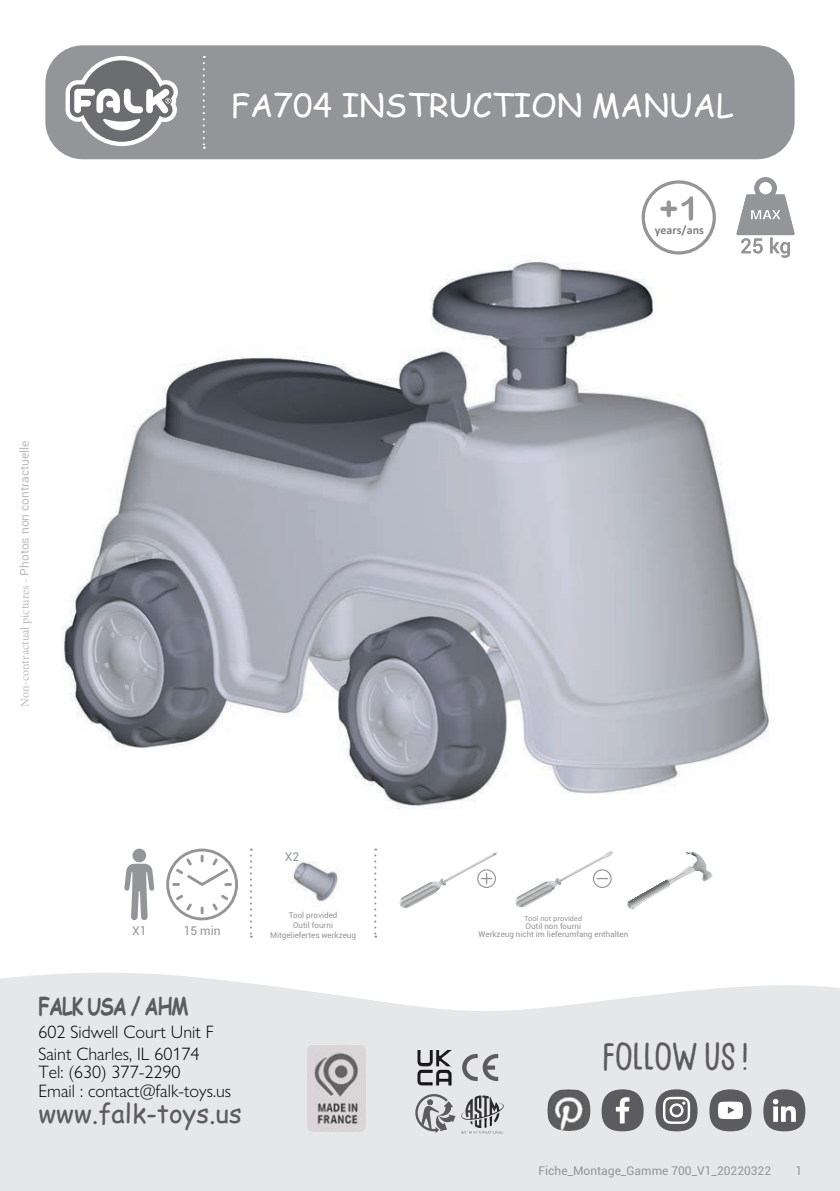
<style>
.page{position:relative;width:840px;height:1191px;background:#fff}
.page>*{position:absolute;margin:0;border:0;box-sizing:border-box;transform-origin:0 0}
.t1{font:36px "Direkteur";color:#5c5c5f}
.t2{font:32px "Comic Sans MS";color:#fff}
.t3{font:26px "Comic Sans MS";color:#5c5c5f}
.t4{font:700 24px "Comic Sans MS";letter-spacing:-.05em;color:#5c5c5f;scale:.8 1}
.t5{font:300 18px/21.6px "Gill Sans Nova";color:#000}
.t6{font:12px "Minion Pro";color:#bcbdc0}
.t7{font:12px "Roboto";color:#939598}
.t8{font:700 12px "Calibri";color:#808080}
.t9{font:8px/8px "Roboto";color:#939598;text-align:center}
.t10{font:8px "Calibri";color:#939598}
.s1{font-family:"Roboto"}
</style>
<div class="page">
<svg style="left:0;top:973px;width:839px;height:218px;background:#e7e8ea"></svg>
<div style="left:45px;top:45px;width:749px;height:114px;background:#939598;border-radius:37px"></div>
<svg style="left:65px;top:56px;width:113px;height:90px"></svg>
<svg style="left:203px;top:56px;width:2px;height:93px"></svg>
<img style="left:62px;top:256px;width:707px;height:553px">
<svg style="left:736px;top:177px;width:58px;height:81px"></svg>
<svg style="left:638px;top:180px;width:80px;height:77px"></svg>
<svg style="left:166px;top:848px;width:72px;height:72px"></svg>
<div style="left:132px;top:848px;width:14px;height:14px;background:#939598;border-radius:50%"></div>
<svg style="left:124px;top:863px;width:30px;height:57px"></svg>
<svg style="left:250px;top:848px;width:2px;height:89px"></svg>
<svg style="left:374px;top:848px;width:2px;height:89px"></svg>
<img style="left:291px;top:860px;width:51px;height:43px">
<img style="left:399px;top:852px;width:98px;height:54px">
<img style="left:399px;top:878px;width:44px;height:25px">
<img style="left:401px;top:883px;width:45px;height:25px">
<svg style="left:477px;top:869px;width:18px;height:19px"></svg>
<svg style="left:605px;top:870px;width:6px;height:18px"></svg>
<svg style="left:605px;top:851px;width:8px;height:7px"></svg>
<img style="left:515px;top:854px;width:90px;height:52px">
<img style="left:515px;top:877px;width:43px;height:25px">
<img style="left:517px;top:882px;width:44px;height:25px">
<img style="left:693px;top:855px;width:19px;height:26px">
<svg style="left:685px;top:851px;width:14px;height:20px"></svg>
<img style="left:665px;top:866px;width:28px;height:21px">
<img style="left:629px;top:885px;width:40px;height:24px">
<img style="left:629px;top:881px;width:36px;height:21px">
<svg style="left:627px;top:900px;width:5px;height:8px"></svg>
<svg style="left:462px;top:1054px;width:36px;height:27px"></svg>
<svg style="left:415px;top:1094px;width:40px;height:39px;background:#b2b3b5"></svg>
<div style="left:655px;top:1089px;width:42px;height:42px;background:#5c5c5f;border-radius:50%"></div>
<svg style="left:663px;top:1096px;width:26px;height:28px"></svg>
<div style="left:709px;top:1089px;width:42px;height:42px;background:#5c5c5f;border-radius:50%"></div>
<svg style="left:718px;top:1101px;width:24px;height:18px"></svg>
<div style="left:601px;top:1089px;width:42px;height:42px;background:#5c5c5f;border-radius:50%"></div>
<svg style="left:615px;top:1097px;width:14px;height:26px"></svg>
<div style="left:763px;top:1089px;width:41px;height:42px;background:#5c5c5f;border-radius:50%"></div>
<svg style="left:772px;top:1098px;width:23px;height:23px"></svg>
<img style="left:417px;top:1051px;width:34px;height:34px">
<img style="left:307px;top:1045px;width:58px;height:86px">
<img style="left:461px;top:1095px;width:42px;height:39px">
<img style="left:546px;top:1088px;width:43px;height:43px">
<h2 class="t2" style="left:230px;top:82px;width:504px">FA704 INSTRUCTION MANUAL</h2>
<h3 class="t6" style="left:18px;top:707px;width:268px;rotate:-90deg">Non-contractual pictures - <span class="s1">Photos non contractuelle</span></h3>
<h3 class="t7" style="left:132px;top:922px;width:16px">X1</h3>
<h3 class="t7" style="left:183px;top:922px;width:38px">15 min</h3>
<h3 class="t4" style="left:38px;top:988px;width:189px">FALK USA / AHM</h3>
<h3 class="t5" style="left:38px;top:1021px;width:176px">602 Sidwell Court Unit F<br>Saint Charles, IL 60174</h3>
<h3 class="t5" style="left:38px;top:1062px;width:194px;line-height:18.6px">Tel: (630) 377-2290<br>Email : contact@falk-toys.us</h3>
<h3 class="t3" style="left:38px;top:1094px;width:205px">www.falk-toys.us</h3>
<h3 class="t7" style="left:285px;top:848px;width:16px">X2</h3>
<p class="t9" style="left:288px;top:910px;width:50px">Tool provided</p>
<p class="t9" style="left:270px;top:930px;width:87px">Mitgeliefertes werkzeug</p>
<p class="t9" style="left:293px;top:920px;width:41px">Outil fourni</p>
<h3 class="t8" style="left:654px;top:221px;width:51px">years/ans</h3>
<p class="t10" style="left:524px;top:913px;width:59px">Tool not provided</p>
<p class="t9" style="left:478px;top:922px;width:151px">Outil non fourni<br>Werkzeug nicht im lieferumfang enthalten</p>
<h1 class="t1" style="left:602px;top:1033px;width:147px">FOLLOW US !</h1>
<h3 class="t7" style="left:538px;top:1162px;width:234px">Fiche_Montage_Gamme 700_V1_20220322</h3>
<h3 class="t7" style="left:795px;top:1162px;width:8px">1</h3>
</div>
